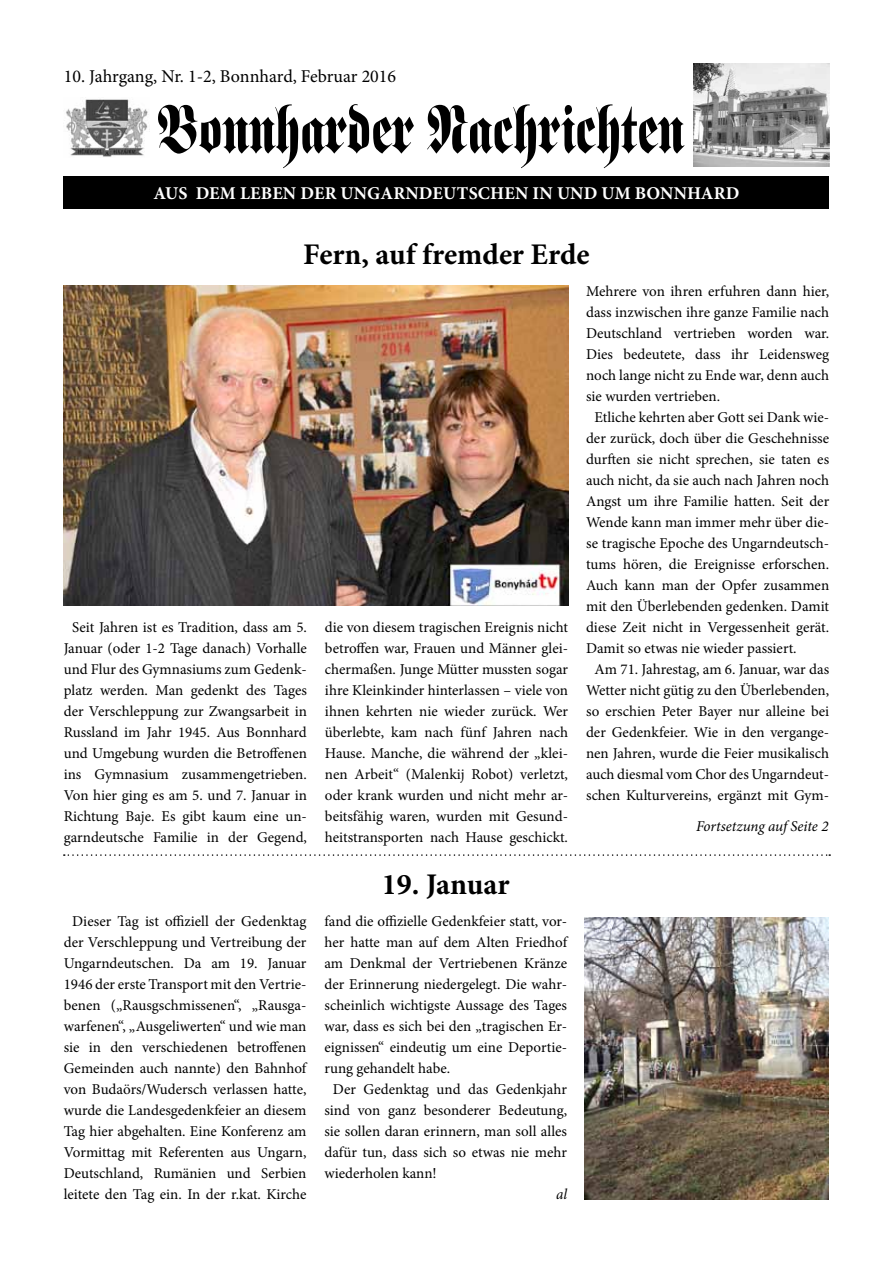
<style>
.page{position:relative;width:893px;height:1263px;background:#fff}
.page>*{position:absolute;margin:0;border:0;box-sizing:border-box;transform-origin:0 0}
.t1{font:700 30px "Minion Pro";letter-spacing:-.01em;color:#000}
.t2{font:700 18px "Minion Pro";letter-spacing:.01em;color:#fff}
.t3{font:18px "Minion Pro";letter-spacing:-.005em;color:#000}
.t4{font:15px/21px "Minion Pro";color:#000;text-align:center}
.t5{font:italic 15px "Minion Pro";letter-spacing:-.01em;color:#000}
</style>
<div class="page">
<img style="left:693px;top:64px;width:136px;height:102px">
<img style="left:66px;top:99px;width:82px;height:58px">
<svg style="left:158px;top:104px;width:526px;height:64px"></svg>
<div style="left:64px;top:176px;width:765px;height:32px;background:#000"></div>
<svg style="left:64px;top:854px;width:766px;height:2px"></svg>
<img style="left:64px;top:286px;width:504px;height:320px">
<img style="left:585px;top:917px;width:243px;height:282px">
<p class="t3" style="left:64px;top:65px;width:334px">10. Jahrgang, Nr. 1-2, Bonnhard, Februar 2016</p>
<p class="t2" style="left:153px;top:180px;width:587px">AUS DEM LEBEN DER UNGARNDEUTSCHEN IN UND UM BONNHARD</p>
<h1 class="t1" style="left:303px;top:233px;width:288px">FERN, AUF FREMDER ERDE</h1>
<p class="t4" style="left:64px;top:616px;width:245px">Seit Jahren ist es Tradition, dass am 5.<br>Januar (oder 1-2 Tage danach) Vorhalle und Flur des Gymnasiums zum Gedenk&shy;platz werden. Man gedenkt des Tages der Verschleppung zur Zwangsarbeit in Russland im Jahr 1945. Aus Bonnhard und Umgebung wurden die Betroffenen ins Gymnasium zusammengetrieben.<br>Von hier ging es am 5. und 7. Januar in Richtung Baje. Es gibt kaum eine un&shy;garndeutsche Familie in der Gegend,</p>
<p class="t4" style="left:325px;top:616px;width:245px;text-align:justify">die von diesem tragischen Ereignis nicht betroffen war, Frauen und Männer glei&shy;chermaßen. Junge Mütter mussten sogar ihre Kleinkinder hinterlassen – viele von ihnen kehrten nie wieder zurück. Wer überlebte, kam nach fünf Jahren nach Hause. Manche, die während der „klei&shy;nen Arbeit“ (Malenkij Robot) verletzt, oder krank wurden und nicht mehr ar&shy;beitsfähig waren, wurden mit Gesund&shy;heitstransporten nach Hause geschickt.</p>
<h1 class="t1" style="left:382px;top:863px;width:129px">19. JANUAR</h1>
<p class="t4" style="left:64px;top:910px;width:244px">Dieser Tag ist offiziell der Gedenktag der Verschleppung und Vertreibung der Ungarndeutschen. Da am 19. Januar 1946 der erste Transport mit den Vertrie&shy;benen („Rausgschmissenen“, „Rausga&shy;warfenen“, „Ausgeliwerten“ und wie man sie in den verschiedenen betroffenen Gemeinden auch nannte) den Bahnhof von Budaörs/Wudersch verlassen hatte, wurde die Landesgedenkfeier an diesem Tag hier abgehalten. Eine Konferenz am Vormittag mit Referenten aus Ungarn, Deutschland, Rumänien und Serbien leitete den Tag ein. In der r.kat. Kirche</p>
<p class="t4" style="left:324px;top:910px;width:244px">fand die offizielle Gedenkfeier statt, vor-</p>
<p class="t4" style="left:324px;top:931px;width:244px">her hatte man auf dem Alten Friedhof</p>
<p class="t4" style="left:324px;top:952px;width:244px">am Denkmal der Vertriebenen Kränze</p>
<p class="t4" style="left:324px;top:973px;width:244px">der Erinnerung niedergelegt. Die wahr-</p>
<p class="t4" style="left:324px;top:994px;width:244px">scheinlich wichtigste Aussage des Tages</p>
<p class="t4" style="left:324px;top:1015px;width:244px">war, dass es sich bei den „tragischen Er-</p>
<p class="t4" style="left:324px;top:1036px;width:244px">eignissen“ eindeutig um eine Deportie-</p>
<p class="t4" style="left:324px;top:1057px;width:127px">rung gehandelt habe.</p>
<p class="t4" style="left:333px;top:1078px;width:236px">Der Gedenktag und das Gedenkjahr</p>
<p class="t4" style="left:324px;top:1099px;width:244px">sind von ganz besonderer Bedeutung,</p>
<p class="t4" style="left:324px;top:1120px;width:244px">sie sollen daran erinnern, man soll alles</p>
<p class="t4" style="left:324px;top:1141px;width:244px">dafür tun, dass sich so etwas nie mehr</p>
<p class="t4" style="left:324px;top:1162px;width:114px">wiederholen kann!</p>
<p class="t5" style="left:556px;top:1183px;width:12px">al</p>
<p class="t4" style="left:586px;top:280px;width:245px">Mehrere von ihren erfuhren dann hier,</p>
<p class="t4" style="left:586px;top:301px;width:245px">dass inzwischen ihre ganze Familie nach</p>
<p class="t4" style="left:586px;top:322px;width:245px">Deutschland vertrieben worden war.</p>
<p class="t4" style="left:586px;top:343px;width:245px">Dies bedeutete, dass ihr Leidensweg</p>
<p class="t4" style="left:586px;top:364px;width:245px">noch lange nicht zu Ende war, denn auch</p>
<p class="t4" style="left:586px;top:385px;width:136px">sie wurden vertrieben.</p>
<p class="t4" style="left:595px;top:406px;width:236px">Etliche kehrten aber Gott sei Dank wie-</p>
<p class="t4" style="left:586px;top:427px;width:245px">der zurück, doch über die Geschehnisse</p>
<p class="t4" style="left:586px;top:448px;width:245px">durften sie nicht sprechen, sie taten es</p>
<p class="t4" style="left:586px;top:469px;width:245px">auch nicht, da sie auch nach Jahren noch</p>
<p class="t4" style="left:586px;top:490px;width:245px">Angst um ihre Familie hatten. Seit der</p>
<p class="t4" style="left:586px;top:511px;width:245px">Wende kann man immer mehr über die-</p>
<p class="t4" style="left:586px;top:532px;width:245px">se tragische Epoche des Ungarndeutsch-</p>
<p class="t4" style="left:586px;top:553px;width:245px">tums hören, die Ereignisse erforschen.</p>
<p class="t4" style="left:586px;top:574px;width:245px">Auch kann man der Opfer zusammen</p>
<p class="t4" style="left:586px;top:595px;width:245px">mit den Überlebenden gedenken. Damit</p>
<p class="t4" style="left:586px;top:616px;width:245px">diese Zeit nicht in Vergessenheit gerät.</p>
<p class="t4" style="left:586px;top:637px;width:212px">Damit so etwas nie wieder passiert.</p>
<p class="t4" style="left:595px;top:658px;width:236px">Am 71. Jahrestag, am 6. Januar, war das</p>
<p class="t4" style="left:586px;top:679px;width:245px">Wetter nicht gütig zu den Überlebenden,</p>
<p class="t4" style="left:586px;top:700px;width:245px">so erschien Peter Bayer nur alleine bei</p>
<p class="t4" style="left:586px;top:721px;width:245px">der Gedenkfeier. Wie in den vergange-</p>
<p class="t4" style="left:586px;top:742px;width:245px">nen Jahren, wurde die Feier musikalisch</p>
<p class="t4" style="left:586px;top:763px;width:245px">auch diesmal vom Chor des Ungarndeut-</p>
<p class="t4" style="left:586px;top:784px;width:245px">schen Kulturvereins, ergänzt mit Gym-</p>
<p class="t5" style="left:696px;top:816px;width:134px">Fortsetzung auf Seite 2</p>
</div>
